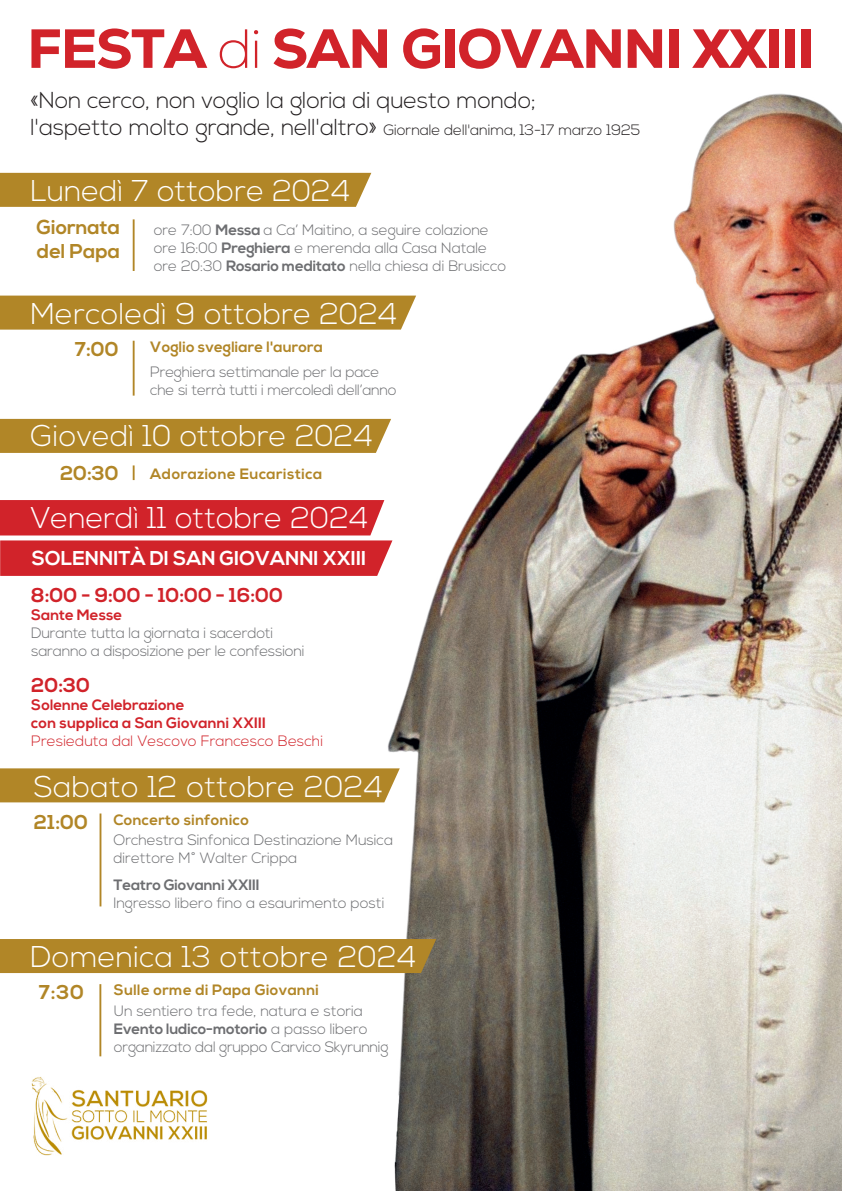
<style>
.page{position:relative;width:842px;height:1191px;background:#fff}
.page>*{position:absolute;margin:0;border:0;box-sizing:border-box;transform-origin:0 0}
.t1{font:800 55px "Nexa";letter-spacing:-.025em;color:#d1232a}
.t2{font:300 30px "Nexa";color:#fff}
.t3{font:300 23px "Nexa";letter-spacing:-.01em;color:#231f20}
.t4{font:700 20px/24px "Nexa";color:#b18627}
.t5{font:700 20px "Nexa";color:#fff}
.t6{font:700 20px "Nexa";color:#d1232a}
.t7{font:300 15px/18px "Nexa";letter-spacing:-.01em;color:#6d6e71}
.t8{font:700 15px "Nexa";letter-spacing:.02em;color:#b18627}
.t9{font:300 15px "Nexa";letter-spacing:-.01em;color:#231f20}
.t10{font:700 15px/18px "Nexa";letter-spacing:.01em;color:#d1232a}
.t11{font:300 15px "Nexa";color:#d1232a}
.t12{font:700 15px "Nexa";letter-spacing:-.01em;color:#6d6e71}
.s1{font-weight:200}
.s2{font-size:23px}
.s3{font-weight:700}
</style>
<div class="page">
<img style="left:380px;top:94px;width:462px;height:1097px">
<div style="left:0;top:419px;width:391px;height:34px;background:#b18627"></div>
<svg style="left:133px;top:465px;width:2px;height:15px"></svg>
<hr style="left:133px;top:341px;width:2px;height:54px;background:#b18627">
<div style="left:0;top:295px;width:416px;height:34px;background:#b18627"></div>
<svg style="left:0;top:500px;width:392px;height:76px;background:#d4363c"></svg>
<div style="left:0;top:173px;width:371px;height:34px;background:#b18627"></div>
<hr style="left:133px;top:219px;width:2px;height:52px;background:#b18627">
<hr style="left:100px;top:813px;width:1px;height:93px;background:#b18627">
<div style="left:0;top:768px;width:400px;height:34px;background:#b18627"></div>
<div style="left:0;top:939px;width:436px;height:34px;background:#b18627"></div>
<hr style="left:99px;top:984px;width:2px;height:72px;background:#b18627">
<img style="left:32px;top:1077px;width:176px;height:78px">
<h1 class="t1" style="left:27px;top:17px;width:789px">FESTA <span class="s1">di</span> SAN GIOVANNI XXIII</h1>
<h3 class="t3" style="left:30px;top:89px;width:507px">«Non cerco, non voglio la gloria di questo mondo;</h3>
<p class="t9" style="left:30px;top:123px;width:611px"><span class="s2">l'aspetto molto grande, nell'altro»</span> Giornale dell'anima, 13-17 marzo 1925</p>
<h2 class="t2" style="left:30px;top:177px;width:321px">Lunedì 7 ottobre 2024</h2>
<h3 class="t4" style="left:36px;top:216px;width:85px">Giornata del Papa</h3>
<p class="t7" style="left:154px;top:222px;width:354px">ore 7:00 <span class="s3">Messa</span> a Ca’ Maitino, a seguire colazione ore 16:00 <span class="s3">Preghiera</span> e merenda alla Casa Natale ore 20:30 <span class="s3">Rosario meditato</span> nella chiesa di Brusicco</p>
<h2 class="t2" style="left:30px;top:300px;width:368px">Mercoledì 9 ottobre 2024</h2>
<h3 class="t4" style="left:75px;top:338px;width:45px">7:00</h3>
<p class="t8" style="left:150px;top:338px;width:174px">Voglio svegliare l'aurora</p>
<p class="t7" style="left:150px;top:365px;width:248px">Preghiera settimanale per la pace che si terrà tutti i mercoledì dell’anno</p>
<h2 class="t2" style="left:30px;top:422px;width:344px">Giovedì 10 ottobre 2024</h2>
<h3 class="t4" style="left:60px;top:462px;width:60px">20:30</h3>
<p class="t8" style="left:150px;top:465px;width:173px">Adorazione Eucaristica</p>
<h2 class="t2" style="left:30px;top:504px;width:339px">Venerdì 11 ottobre 2024</h2>
<h3 class="t5" style="left:32px;top:546px;width:336px">SOLENNITÀ DI SAN GIOVANNI XXIII</h3>
<h3 class="t6" style="left:31px;top:584px;width:253px">8:00 - 9:00 - 10:00 - 16:00</h3>
<p class="t10" style="left:31px;top:606px;width:92px">Sante Messe</p>
<p class="t7" style="left:31px;top:625px;width:275px">Durante tutta la giornata i sacerdoti saranno a disposizione per le confessioni</p>
<h3 class="t6" style="left:31px;top:674px;width:60px">20:30</h3>
<p class="t10" style="left:31px;top:697px;width:236px">Solenne Celebrazione<br>con supplica a San Giovanni XXIII</p>
<p class="t11" style="left:31px;top:734px;width:293px">Presieduta dal Vescovo Francesco Beschi</p>
<h2 class="t2" style="left:34px;top:772px;width:351px">Sabato 12 ottobre 2024</h2>
<h3 class="t4" style="left:34px;top:810px;width:56px">21:00</h3>
<p class="t8" style="left:113px;top:811px;width:137px">Concerto sinfonico</p>
<p class="t7" style="left:113px;top:832px;width:281px">Orchestra Sinfonica Destinazione Musica direttore M° Walter Crippa</p>
<p class="t12" style="left:113px;top:876px;width:148px">Teatro Giovanni XXIII</p>
<p class="t7" style="left:113px;top:895px;width:273px">Ingresso libero fino a esaurimento posti</p>
<h2 class="t2" style="left:30px;top:943px;width:387px">Domenica 13 ottobre 2024</h2>
<h3 class="t4" style="left:39px;top:981px;width:47px">7:30</h3>
<p class="t8" style="left:114px;top:981px;width:207px">Sulle orme di Papa Giovanni</p>
<p class="t7" style="left:114px;top:1003px;width:276px">Un sentiero tra fede, natura e storia<br><span class="s3">Evento ludico-motorio</span> a passo libero organizzato dal gruppo Carvico Skyrunnig</p>
</div>
